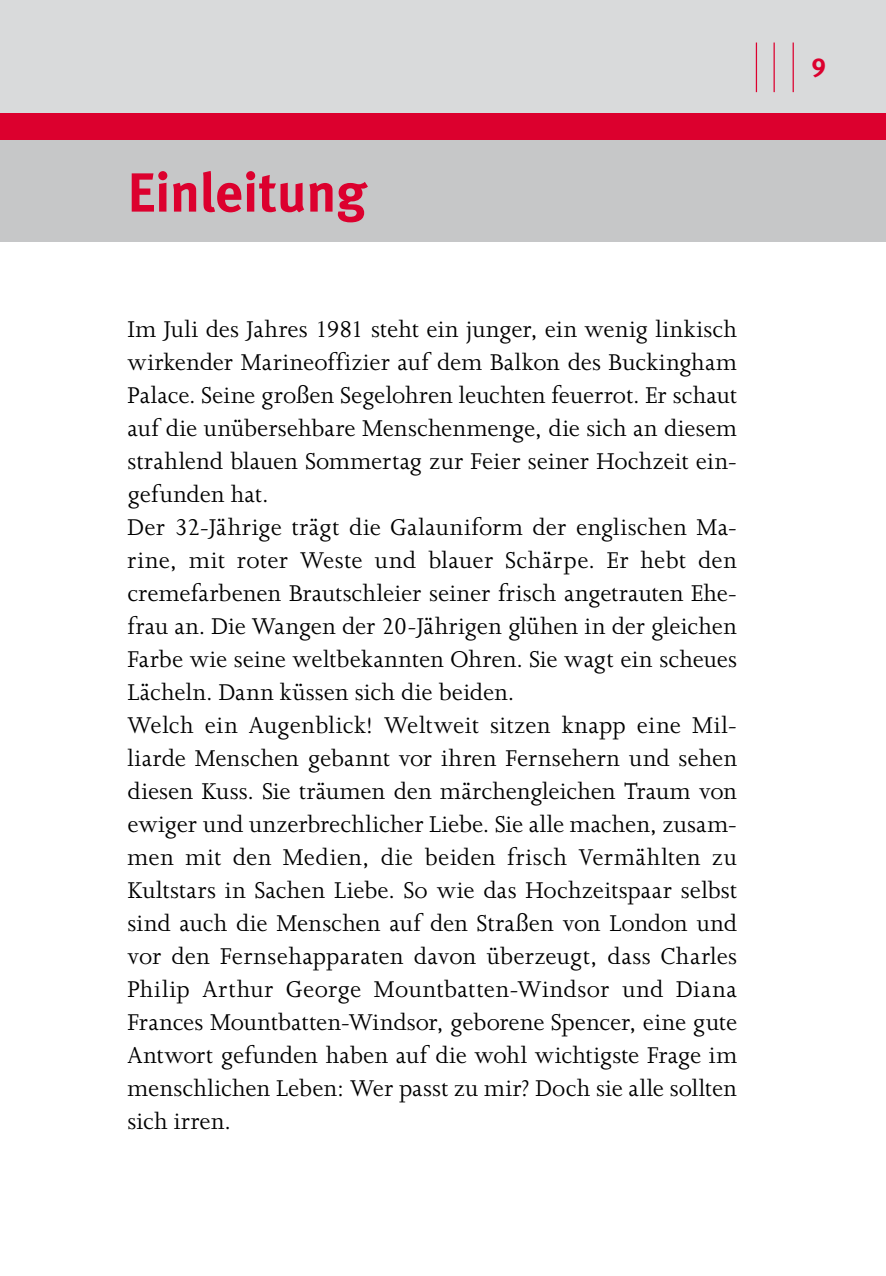
<style>
.page{position:relative;width:886px;height:1276px;background:#fff}
.page>*{position:absolute;margin:0;border:0;box-sizing:border-box;transform-origin:0 0}
._01_01_UebS_1{font:700 55px "Meta Pro";letter-spacing:-.01em;color:#dc002e}
._02_01_GS{font:26.25px/33px "Joanna MT Std";letter-spacing:.01em;color:#000;text-align:justify}
.t1{font:700 26px "Meta Pro";color:#dc002e}
</style>
<div class="page">
<div style="left:0;top:127px;width:886px;height:115px;background:#c6c7c8"></div>
<div style="left:0;top:0;width:886px;height:120px;background:#d9dadb"></div>
<div style="left:0;top:113px;width:886px;height:27px;background:#dc002e"></div>
<hr style="left:792px;top:43px;width:2px;height:49px;background:#dc002e">
<hr style="left:773px;top:43px;width:2px;height:49px;background:#dc002e">
<hr style="left:756px;top:43px;width:1px;height:49px;background:#dc002e">
<p class="_01_01_UebS_1" style="left:128px;top:158px;width:241px">Einleitung</p>
<p class="_02_01_GS" style="left:128px;top:313px;width:611px">Im Juli des Jahres 1981 steht ein junger, ein wenig linkisch wirkender Marineoffizier auf dem Balkon des Buckingham Palace. Seine großen Segelohren leuchten feuerrot. Er schaut auf die unübersehbare Menschenmenge, die sich an diesem strahlend blauen Sommertag zur Feier seiner Hochzeit ein&shy;gefunden hat.</p>
<p class="_02_01_GS" style="left:128px;top:511px;width:611px;text-align:left">Der 32-Jährige trägt die Galauniform der englischen Ma-- rine, mit roter Weste und blauer Schärpe. Er hebt den cremefarbenen Brautschleier seiner frisch angetrauten Ehe&shy;frau an. Die Wangen der 20-Jährigen glühen in der gleichen Farbe wie seine weltbekannten Ohren. Sie wagt ein scheues Lächeln. Dann küssen sich die beiden.</p>
<p class="_02_01_GS" style="left:128px;top:709px;width:611px">Welch ein Augenblick! Weltweit sitzen knapp eine Mil&shy;liarde Menschen gebannt vor ihren Fernsehern und sehen diesen Kuss. Sie träumen den märchengleichen Traum von ewiger und unzerbrechlicher Liebe. Sie alle machen, zusam&shy;men mit den Medien, die beiden frisch Vermählten zu Kultstars in Sachen Liebe. So wie das Hochzeitspaar selbst sind auch die Menschen auf den Straßen von London und vor den Fernsehapparaten davon überzeugt, dass Charles Philip Arthur George Mountbatten-Windsor und Diana Frances Mountbatten-Windsor, geborene Spencer, eine gute Antwort gefunden haben auf die wohl wichtigste Frage im menschlichen Leben: Wer passt zu mir? Doch sie alle sollten sich irren.</p>
<p class="t1" style="left:811px;top:50px;width:16px">9</p>
</div>
